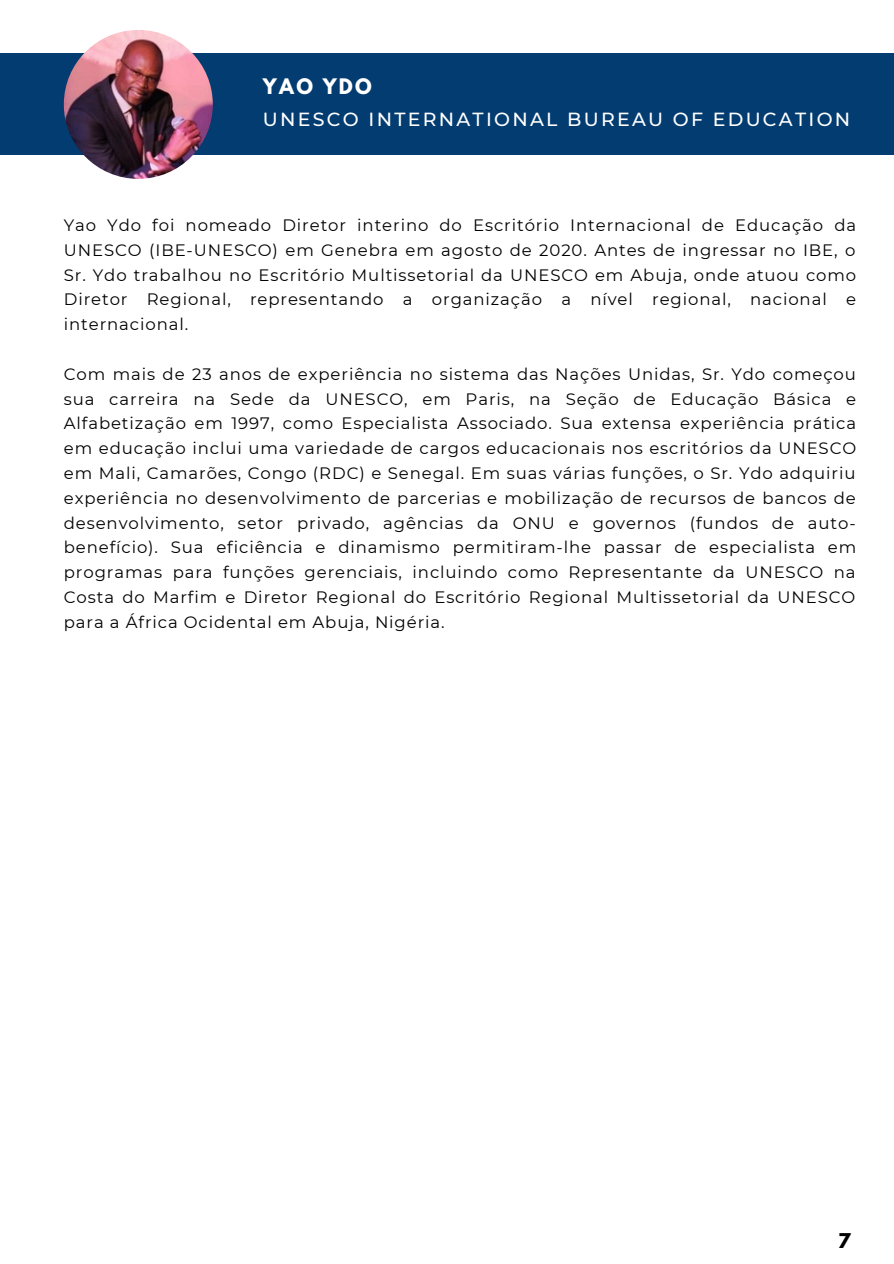
<style>
.page{position:relative;width:894px;height:1264px;background:#fff}
.page>*{position:absolute;margin:0;border:0;box-sizing:border-box;transform-origin:0 0}
.t1{font:500 18.9px "Montserrat";letter-spacing:.12em;color:#fff}
.t2{font:700 18.9px "League Spartan";letter-spacing:.12em;color:#fff}
.t3{font:700 18px "League Spartan";color:#000}
.t4{font:16.5px/24.8px "Montserrat";letter-spacing:.055em;color:#000;text-align:justify}
</style>
<div class="page">
<div style="left:0;top:54px;width:893px;height:101px;background:#023c71"></div>
<img style="left:64px;top:30px;width:149px;height:149px;border-radius:50%">
<p class="t2" style="left:263px;top:77px;width:110px">YAO YDO</p>
<p class="t1" style="left:263px;top:108px;width:588px">UNESCO INTERNATIONAL BUREAU OF EDUCATION</p>
<p class="t4" style="left:64px;top:213px;width:793px">Yao Ydo foi nomeado Diretor interino do Escritório Internacional de Educação da UNESCO (IBE-UNESCO) em Genebra em agosto de 2020. Antes de ingressar no IBE, o Sr. Ydo trabalhou no Escritório Multissetorial da UNESCO em Abuja, onde atuou como Diretor Regional, representando a organização a nível regional, nacional e internacional.</p>
<p class="t4" style="left:64px;top:361px;width:793px">Com mais de 23 anos de experiência no sistema das Nações Unidas, Sr. Ydo começou sua carreira na Sede da UNESCO, em Paris, na Seção de Educação Básica e Alfabetização em 1997, como Especialista Associado. Sua extensa experiência prática em educação inclui uma variedade de cargos educacionais nos escritórios da UNESCO em Mali, Camarões, Congo (RDC) e Senegal. Em suas várias funções, o Sr. Ydo adquiriu experiência no desenvolvimento de parcerias e mobilização de recursos de bancos de desenvolvimento, setor privado, agências da ONU e governos (fundos de auto&shy;benefício). Sua eficiência e dinamismo permitiram-lhe passar de especialista em programas para funções gerenciais, incluindo como Representante da UNESCO na Costa do Marfim e Diretor Regional do Escritório Regional Multissetorial da UNESCO para a África Ocidental em Abuja, Nigéria.</p>
<p class="t3" style="left:837px;top:1231px;width:14px">7</p>
</div>
